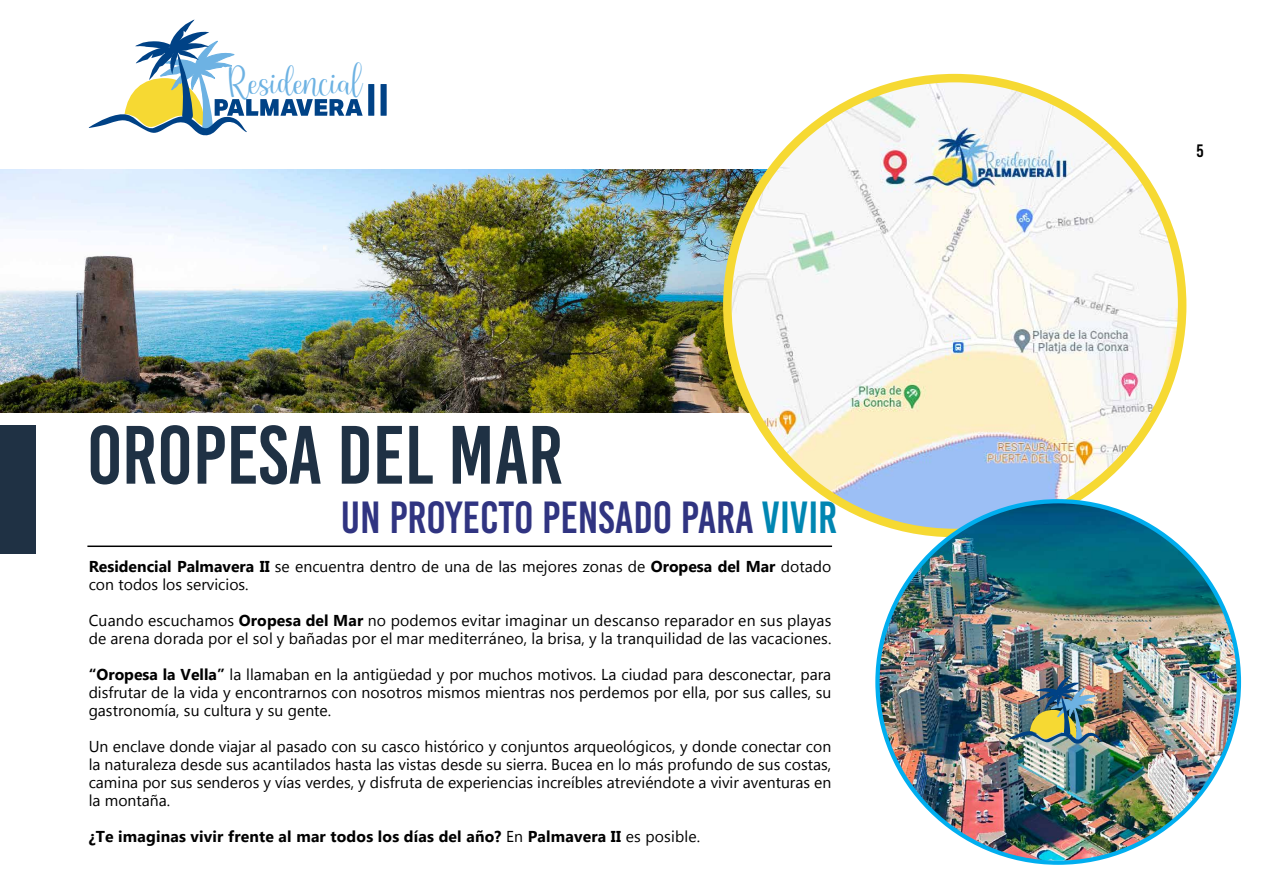
<style>
.page{position:relative;width:1263px;height:893px;background:#fff}
.page>*{position:absolute;margin:0;border:0;box-sizing:border-box;transform-origin:0 0}
.t1{font:82.5px "Bebas Kai";color:#1f3144}
.t2{font:45px "Bebas Kai";color:#303481}
.t3{font:36.9px "Anissa";color:#6db2e3}
.t4{font:18px "Bebas Kai";color:#000}
.t5{font:15.75px/18px "Gadugi";color:#000}
.t6{font:700 15.75px "Gadugi";letter-spacing:.01em;color:#000}
.s1{color:#0086b2}
.s2{font-weight:700}
.s3{font-weight:400}
</style>
<div class="page">
<svg style="left:89px;top:20px;width:274px;height:116px"></svg>
<div style="left:368px;top:84px;width:6px;height:32px;background:#004286"></div>
<div style="left:381px;top:84px;width:6px;height:32px;background:#004286"></div>
<div style="left:0;top:425px;width:35px;height:129px;background:#1f3144"></div>
<img style="left:0;top:170px;width:771px;height:242px">
<hr style="left:87px;top:545px;width:745px;height:2px;background:#000">
<img style="left:727px;top:78px;width:455px;height:455px;border-radius:227px">
<img style="left:877px;top:501px;width:362px;height:359px">
<img style="left:1009px;top:675px;width:93px;height:69px">
<h3 class="t3" style="left:229px;top:58px;width:134px">Residencial</h3>
<h1 class="t1" style="left:87px;top:411px;width:478px">OROPESA DEL MAR</h1>
<h2 class="t2" style="left:341px;top:493px;width:498px">UN PROYECTO PENSADO PARA <span class="s1">VIVIR</span></h2>
<p class="t5" style="left:89px;top:557px;width:744px"><span class="s2">Residencial Palmavera II</span> se encuentra dentro de una de las mejores zonas de <span class="s2">Oropesa del Mar</span> dotado con todos los servicios.</p>
<p class="t5" style="left:89px;top:611px;width:744px">Cuando escuchamos <span class="s2">Oropesa del Mar</span> no podemos evitar imaginar un descanso reparador en sus playas de arena dorada por el sol y bañadas por el mar mediterráneo, la brisa, y la tranquilidad de las vacaciones.</p>
<p class="t5" style="left:89px;top:665px;width:744px;text-align:justify"><span class="s2">“Oropesa la Vella”</span> la llamaban en la antigüedad y por muchos motivos. La ciudad para desconectar, para disfrutar de la vida y encontrarnos con nosotros mismos mientras nos perdemos por ella, por sus calles, su gastronomía, su cultura y su gente.</p>
<p class="t5" style="left:89px;top:737px;width:744px;text-align:justify">Un enclave donde viajar al pasado con su casco histórico y conjuntos arqueológicos, y donde conectar con la naturaleza desde sus acantilados hasta las vistas desde su sierra. Bucea en lo más profundo de sus costas, camina por sus senderos y vías verdes, y disfruta de experiencias increíbles atreviéndote a vivir aventuras en la montaña.</p>
<p class="t6" style="left:89px;top:827px;width:613px">¿Te imaginas vivir frente al mar todos los días del año? <span class="s3">En</span> Palmavera II <span class="s3">es posible.</span></p>
<p class="t4" style="left:1196px;top:141px;width:9px">5</p>
</div>
